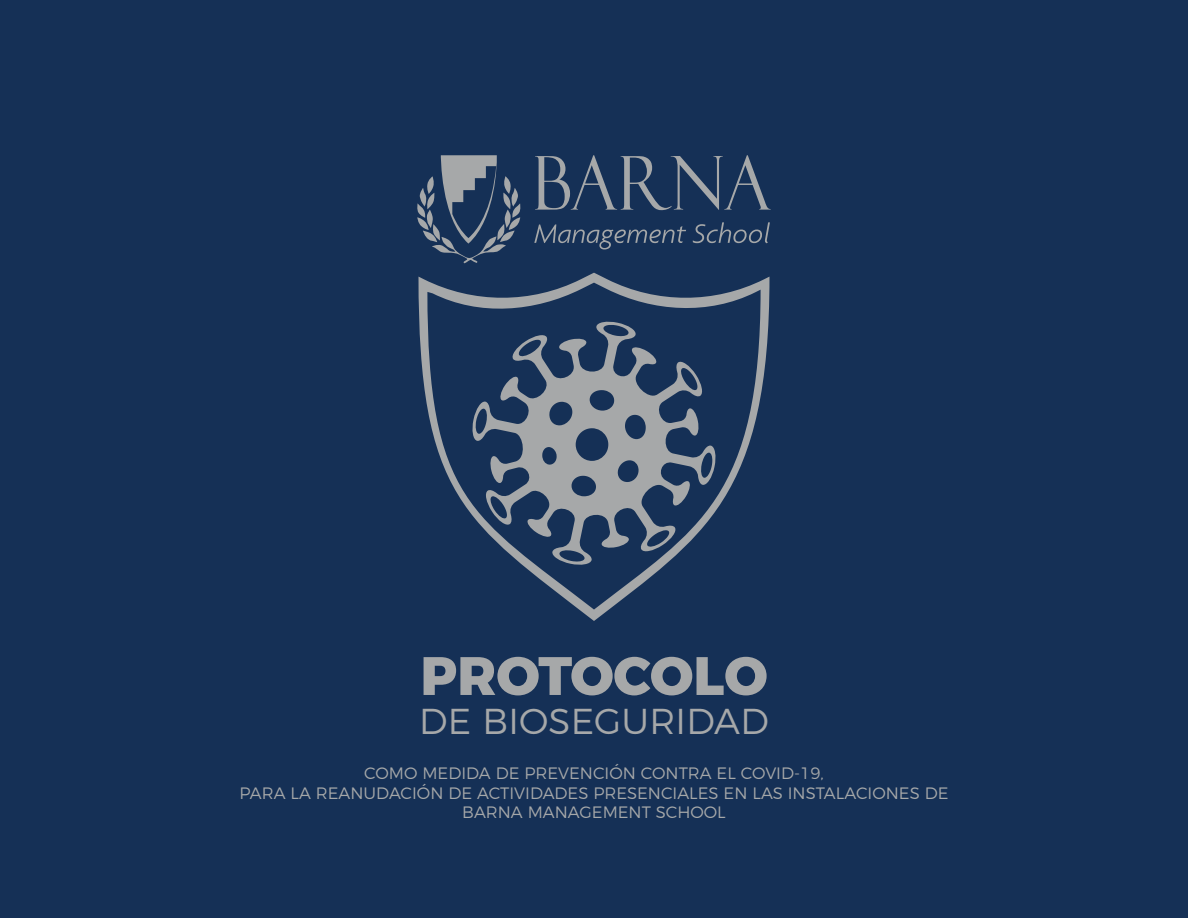
<style>
.page{position:relative;width:1188px;height:918px;background:#153056}
.page>*{position:absolute;margin:0;border:0;box-sizing:border-box;transform-origin:0 0}
.Portada_Titulo{font:800 54px "Montserrat";letter-spacing:-.005em;color:#a6a8a9}
.Portada_Titulo-2{font:300 36px "Montserrat";letter-spacing:.005em;color:#a6a8a9}
.Portada_Entradilla{font:300 16.5px/19.8px "Montserrat";color:#a6a8a9;text-align:center}
</style>
<div class="page">
<svg style="left:534px;top:225px;width:152px;height:25px"></svg>
<svg style="left:693px;top:222px;width:77px;height:21px"></svg>
<svg style="left:416px;top:155px;width:105px;height:109px"></svg>
<svg style="left:535px;top:155px;width:236px;height:55px"></svg>
<svg style="left:418px;top:273px;width:352px;height:348px;fill:#153056"></svg>
<svg style="left:471px;top:320px;width:246px;height:246px;fill:#153056"></svg>
<p class="Portada_Titulo" style="left:420px;top:631px;width:349px">PROTOCOLO</p>
<p class="Portada_Titulo-2" style="left:419px;top:693px;width:351px">DE BIOSEGURIDAD</p>
<p class="Portada_Entradilla" style="left:240px;top:762px;width:710px">COMO MEDIDA DE PREVENCIÓN CONTRA EL COVID-19,<br>PARA LA REANUDACIÓN DE ACTIVIDADES PRESENCIALES EN LAS INSTALACIONES DE<br>BARNA MANAGEMENT SCHOOL</p>
</div>
